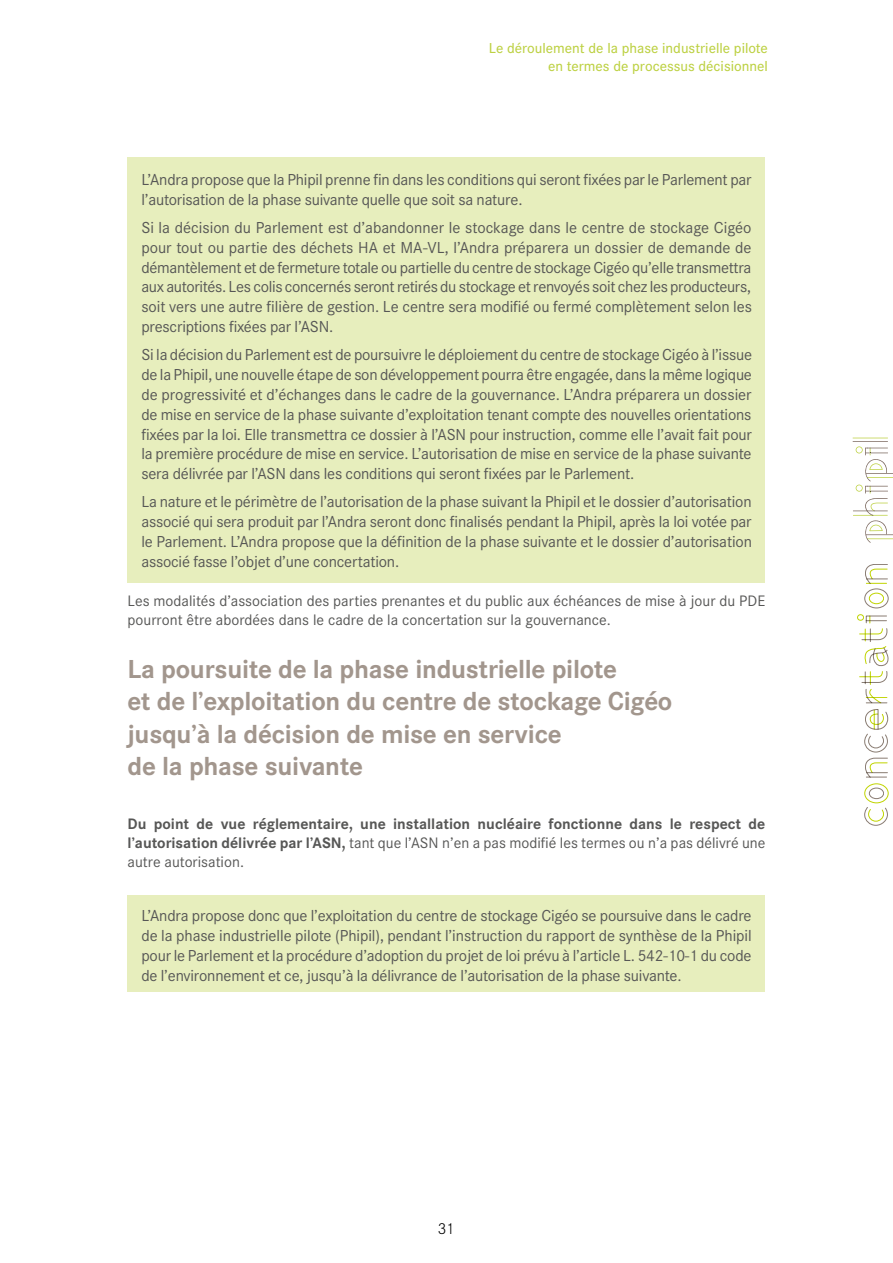
<style>
.page{position:relative;width:893px;height:1263px;background:#fff}
.page>*{position:absolute;margin:0;border:0;box-sizing:border-box;transform-origin:0 0}
.t1{font:700 27px/32.4px "Corporate S";letter-spacing:-.01em;color:#a2968d}
.t2{font:16.5px/19.8px "Corporate S";letter-spacing:-.015em;color:#575756;text-align:justify}
.t3{font:300 16.5px "Corporate S";color:#000}
.t4{font:700 15.75px/18.9px "Corporate S";color:#575756;text-align:justify}
.t5{font:15.75px/18.9px "Corporate S";color:#575756}
.t6{font:500 15px/18px "Corporate S";color:#bdd143;text-align:right}
.s1{font-weight:400}
</style>
<div class="page">
<svg style="left:864px;top:807px;width:24px;height:19px"></svg>
<div style="left:864px;top:783px;width:24px;height:20px;border:1px solid #c0d400;border-radius:50%"></div>
<div style="left:869px;top:788px;width:15px;height:11px;border:1px solid #897c72;border-radius:50%"></div>
<div style="left:864px;top:588px;width:24px;height:20px;border:1px solid #897c72;border-radius:50%"></div>
<div style="left:869px;top:593px;width:15px;height:11px;border:1px solid #c0d400;border-radius:50%"></div>
<svg style="left:865px;top:758px;width:23px;height:20px"></svg>
<svg style="left:865px;top:564px;width:23px;height:20px"></svg>
<svg style="left:864px;top:709px;width:24px;height:43px"></svg>
<div style="left:857px;top:614px;width:7px;height:7px;border:1px solid #c0d400;border-radius:50%"></div>
<svg style="left:859px;top:616px;width:29px;height:87px"></svg>
<svg style="left:852px;top:438px;width:41px;height:105px"></svg>
<div style="left:128px;top:895px;width:637px;height:97px;background:#e7eebd"></div>
<div style="left:128px;top:157px;width:637px;height:426px;background:#e7eebd"></div>
<p class="t6" style="left:489px;top:39px;width:281px">Le déroulement de la phase industrielle pilote en termes de processus décisionnel</p>
<p class="t2" style="left:141px;top:170px;width:612px">L’Andra propose que la Phipil prenne fin dans les conditions qui seront fixées par le Parlement par l’autorisation de la phase suivante quelle que soit sa nature.</p>
<p class="t2" style="left:141px;top:218px;width:612px">Si la décision du Parlement est d’abandonner le stockage dans le centre de stockage Cigéo pour tout ou partie des déchets HA et MA-VL, l’Andra préparera un dossier de demande de démantèlement et de fermeture totale ou partielle du centre de stockage Cigéo qu’elle transmettra aux autorités. Les colis concernés seront retirés du stockage et renvoyés soit chez les producteurs, soit vers une autre filière de gestion. Le centre sera modifié ou fermé complètement selon les prescriptions fixées par l’ASN.</p>
<p class="t2" style="left:141px;top:345px;width:612px">Si la décision du Parlement est de poursuivre le déploiement du centre de stockage Cigéo à l’issue de la Phipil, une nouvelle étape de son développement pourra être engagée, dans la même logique de progressivité et d’échanges dans le cadre de la gouvernance. L’Andra préparera un dossier de mise en service de la phase suivante d’exploitation tenant compte des nouvelles orientations fixées par la loi. Elle transmettra ce dossier à l’ASN pour instruction, comme elle l’avait fait pour la première procédure de mise en service. L’autorisation de mise en service de la phase suivante sera délivrée par l’ASN dans les conditions qui seront fixées par le Parlement.</p>
<p class="t2" style="left:141px;top:492px;width:612px">La nature et le périmètre de l’autorisation de la phase suivant la Phipil et le dossier d’autorisation associé qui sera produit par l’Andra seront donc finalisés pendant la Phipil, après la loi votée par le Parlement. L’Andra propose que la définition de la phase suivante et le dossier d’autorisation associé fasse l’objet d’une concertation.</p>
<p class="t5" style="left:128px;top:592px;width:639px">Les modalités d’association des parties prenantes et du public aux échéances de mise à jour du PDE pourront être abordées dans le cadre de la concertation sur la gouvernance.</p>
<h1 class="t1" style="left:128px;top:654px;width:546px">La poursuite de la phase industrielle pilote<br>et de l’exploitation du centre de stockage Cigéo jusqu’à la décision de mise en service<br>de la phase suivante</h1>
<p class="t4" style="left:128px;top:815px;width:639px">Du point de vue réglementaire, une installation nucléaire fonctionne dans le respect de l’autorisation délivrée par l’ASN, <span class="s1">tant que l’ASN n’en a pas modifié les termes ou n’a pas délivré une autre autorisation.</span></p>
<p class="t2" style="left:141px;top:906px;width:612px">L’Andra propose donc que l’exploitation du centre de stockage Cigéo se poursuive dans le cadre de la phase industrielle pilote (Phipil), pendant l’instruction du rapport de synthèse de la Phipil pour le Parlement et la procédure d’adoption du projet de loi prévu à l’article L. 542-10-1 du code de l’environnement et ce, jusqu’à la délivrance de l’autorisation de la phase suivante.</p>
<p class="t3" style="left:438px;top:1219px;width:19px">31</p>
</div>
